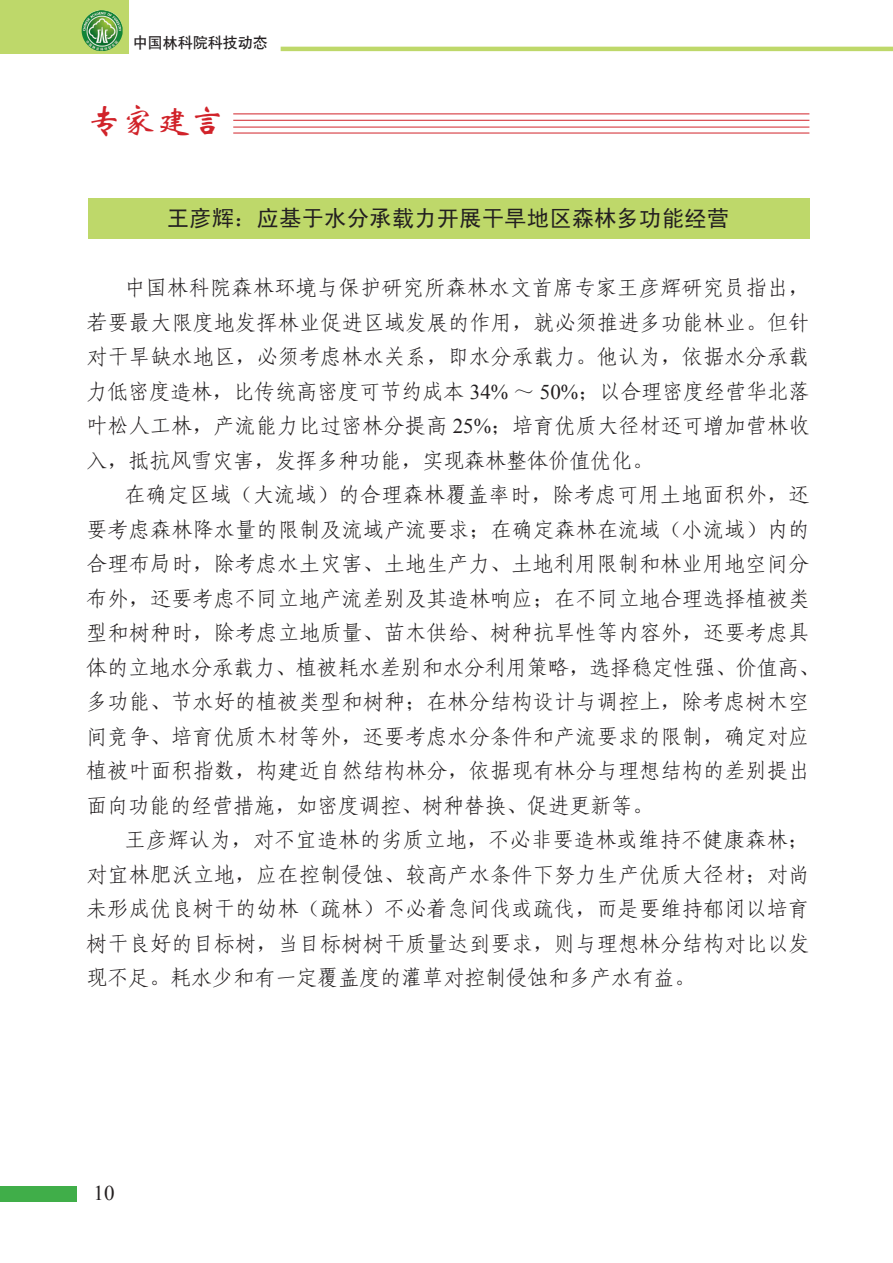
<style>
.page{position:relative;width:893px;height:1263px;background:#fff}
.page>*{position:absolute;margin:0;border:0;box-sizing:border-box;transform-origin:0 0}
.栏目{font:34.5px "ST Xinwei";color:#d1232a}
.标题{font:22.5px "Sim Hei";color:#231f20}
.正文{font:21px/34.5px "Fang Song GB2312";letter-spacing:.015em;color:#231f20;text-align:justify}
.t1{font:21px "Times New Roman";color:#231f20}
.t2{font:15px "H Yb 1 gj";color:#231f20}
.s1{font-family:"Sim Sun"}
.s2{font-family:"Times New Roman"}
</style>
<div class="page">
<div style="left:0;top:0;width:128px;height:54px;background:#bed86a"></div>
<img style="left:82px;top:10px;width:41px;height:41px">
<hr style="left:281px;top:47px;width:612px;height:4px;background:#bed86a">
<div style="left:0;top:1186px;width:77px;height:16px;background:#40ae49"></div>
<div style="left:88px;top:198px;width:721px;height:41px;background:#bed86a"></div>
<hr style="left:233px;top:133px;width:576px;height:1px;background:#d1232a">
<hr style="left:233px;top:127px;width:576px;height:1px;background:#d1232a">
<hr style="left:233px;top:120px;width:576px;height:1px;background:#d1232a">
<hr style="left:233px;top:114px;width:576px;height:1px;background:#d1232a">
<p class="t2" style="left:133px;top:35px;width:136px">中国林科院科技动态</p>
<p class="栏目" style="left:87px;top:103px;width:139px">专家建言</p>
<p class="标题" style="left:167px;top:207px;width:564px">王彦辉：应基于水分承载力开展干旱地区森林多功能经营</p>
<p class="正文" style="left:87px;top:270px;width:725px;text-indent:38px">中国林科院森林环境与保护研究所森林水文首席专家王彦辉研究员指出<span class="s1">，</span>若要最大限度地发挥林业促进区域发展的作用<span class="s1">，</span>就必须推进多功能林业<span class="s1">。</span>但针对干旱缺水地区<span class="s1">，</span>必须考虑林水关系<span class="s1">，</span>即水分承载力<span class="s1">。</span>他认为<span class="s1">，</span>依据水分承载力低密度造林<span class="s1">，</span>比传统高密度可节约成本 <span class="s2">34%</span> <span class="s1">～</span> <span class="s2">50%</span><span class="s1">；</span>以合理密度经营华北落叶松人工林<span class="s1">，</span>产流能力比过密林分提高 <span class="s2">25%</span><span class="s1">；</span>培育优质大径材还可增加营林收入<span class="s1">，</span>抵抗风雪灾害<span class="s1">，</span>发挥多种功能<span class="s1">，</span>实现森林整体价值优化<span class="s1">。</span></p>
<p class="正文" style="left:87px;top:477px;width:735px;text-align:left;text-indent:38px">在确定区域<span class="s1">（</span>大流域<span class="s1">）</span>的合理森林覆盖率时<span class="s1">，</span>除考虑可用土地面积外<span class="s1">，</span>还要考虑森林降水量的限制及流域产流要求<span class="s1">；</span>在确定森林在流域<span class="s1">（</span>小流域<span class="s1">）</span>内的合理布局时<span class="s1">，</span>除考虑水土灾害<span class="s1">、</span>土地生产力<span class="s1">、</span>土地利用限制和林业用地空间分布外<span class="s1">，</span>还要考虑不同立地产流差别及其造林响应<span class="s1">；</span>在不同立地合理选择植被类型和树种时<span class="s1">，</span>除考虑立地质量<span class="s1">、</span>苗木供给<span class="s1">、</span>树种抗旱性等内容外<span class="s1">，</span>还要考虑具体的立地水分承载力<span class="s1">、</span>植被耗水差别和水分利用策略<span class="s1">，</span>选择稳定性强<span class="s1">、</span>价值高<span class="s1">、</span>多功能<span class="s1">、</span>节水好的植被类型和树种<span class="s1">；</span>在林分结构设计与调控上<span class="s1">，</span>除考虑树木空间竞争<span class="s1">、</span>培育优质木材等外<span class="s1">，</span>还要考虑水分条件和产流要求的限制<span class="s1">，</span>确定对应植被叶面积指数<span class="s1">，</span>构建近自然结构林分<span class="s1">，</span>依据现有林分与理想结构的差别提出面向功能的经营措施<span class="s1">，</span>如密度调控<span class="s1">、</span>树种替换<span class="s1">、</span>促进更新等<span class="s1">。</span></p>
<p class="正文" style="left:87px;top:822px;width:725px;text-indent:38px">王彦辉认为<span class="s1">，</span>对不宜造林的劣质立地<span class="s1">，</span>不必非要造林或维持不健康森林<span class="s1">；</span>对宜林肥沃立地<span class="s1">，</span>应在控制侵蚀<span class="s1">、</span>较高产水条件下努力生产优质大径材<span class="s1">；</span>对尚未形成优良树干的幼林<span class="s1">（</span>疏林<span class="s1">）</span>不必着急间伐或疏伐<span class="s1">，</span>而是要维持郁闭以培育树干良好的目标树<span class="s1">，</span>当目标树树干质量达到要求<span class="s1">，</span>则与理想林分结构对比以发现不足<span class="s1">。</span>耗水少和有一定覆盖度的灌草对控制侵蚀和多产水有益<span class="s1">。</span></p>
<p class="t1" style="left:94px;top:1178px;width:22px">10</p>
</div>
